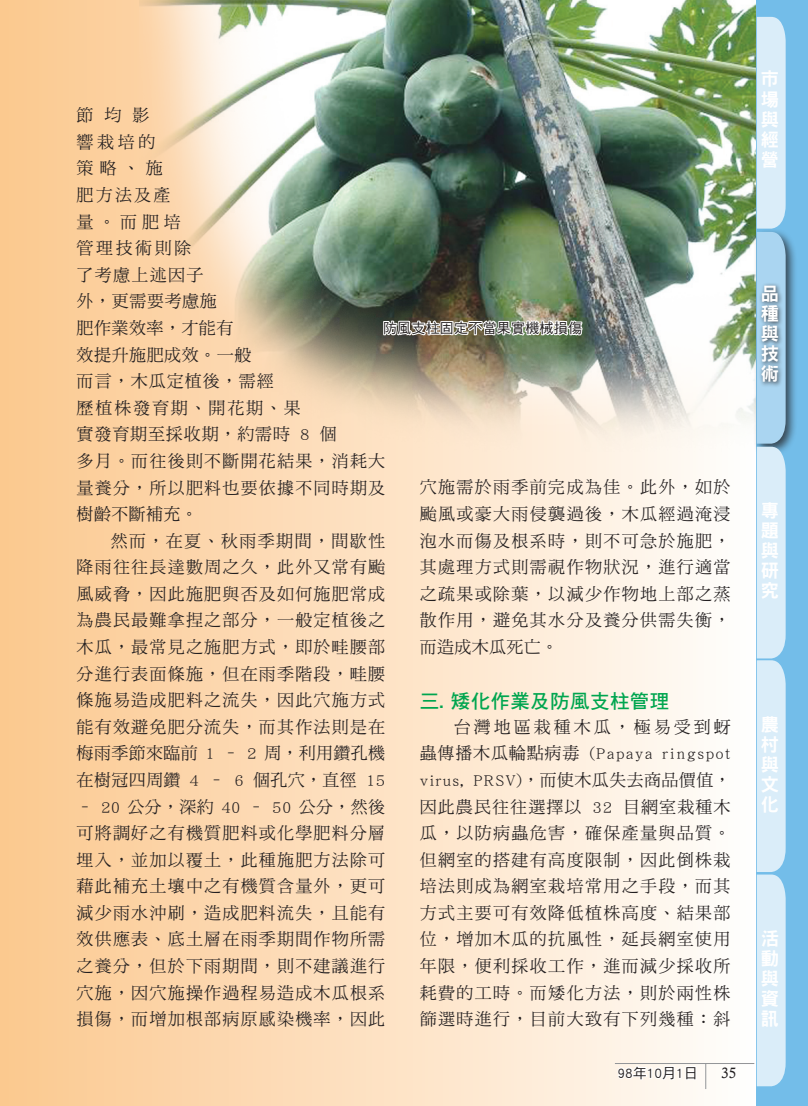
<style>
.page{position:relative;width:808px;height:1106px;background:#fff}
.page>*{position:absolute;margin:0;border:0;box-sizing:border-box;transform-origin:0 0}
.內文{font:19.5px "DF Hei Std W7";letter-spacing:.02em;color:#00a54f}
.段落樣式3{font:18.15px/20.1px "DF Hei Std W9";color:#fff;text-align:justify}
.內文-2{font:16.95px/26.5px "DF Ming Std W5";letter-spacing:.07em;color:#231f20;text-align:justify}
.t1{font:15px "Calisto";color:#231f20}
.內文-3{font:13.95px "DF Hei Std W5";letter-spacing:.02em;color:#231f20}
.正常{font:13.95px "DF Hei Std W5";color:#231f20}
</style>
<div class="page">
<div style="left:0;top:0;width:757px;height:1106px;background:linear-gradient(to right,#fbc88e,#fffdfb)"></div>
<img style="left:139px;top:0;width:618px;height:451px">
<div style="left:757px;top:0;width:51px;height:1106px;background:#73bde9"></div>
<div style="left:753px;top:228px;width:45px;height:228px;background:#231f20;opacity:.75"></div>
<svg style="left:757px;top:17px;width:29px;height:1069px;background:#c9e1f1"></svg>
<img style="left:382px;top:273px;width:201px;height:68px">
<svg style="left:616px;top:1054px;width:82px;height:30px"></svg>
<svg style="left:719px;top:1065px;width:19px;height:15px"></svg>
<hr style="left:615px;top:1063px;width:139px;height:1px;background:#939598">
<svg style="left:705px;top:1064px;width:1px;height:25px"></svg>
<p class="段落樣式3" style="left:761px;top:69px;width:19px">市場與經營</p>
<p class="內文-2" style="left:77px;top:102px;width:310px;text-align:left">節均影<br>響栽培的<br>策略、施<br>肥方法及產<br>量。而肥培<br>管理技術則除<br>了考慮上述因子<br>外，更需要考慮施<br>肥作業效率，才能有<br>效提升施肥成效。一般<br>而言，木瓜定植後，需經<br>歷植株發育期、開花期、果<br>實發育期至採收期，約需時 8 個<br>多月。而往後則不斷開花結果，消耗大量養分，所以肥料也要依據不同時期及樹齡不斷補充。</p>
<p class="內文-2" style="left:77px;top:527px;width:310px;text-indent:34px">然而，在夏、秋雨季期間，間歇性降雨往往長達數周之久，此外又常有颱風威脅，因此施肥與否及如何施肥常成為農民最難拿捏之部分，一般定植後之木瓜，最常見之施肥方式，即於畦腰部分進行表面條施，但在雨季階段，畦腰條施易造成肥料之流失，因此穴施方式能有效避免肥分流失，而其作法則是在梅雨季節來臨前 1 – 2 周，利用鑽孔機在樹冠四周鑽 4 – 6 個孔穴，直徑 15</p>
<p class="內文-2" style="left:77px;top:793px;width:310px">– 20 公分，深約 40 – 50 公分，然後可將調好之有機質肥料或化學肥料分層埋入，並加以覆土，此種施肥方法除可藉此補充土壤中之有機質含量外，更可減少雨水沖刷，造成肥料流失，且能有效供應表、底土層在雨季期間作物所需之養分，但於下雨期間，則不建議進行穴施，因穴施操作過程易造成木瓜根系損傷，而增加根部病原感染機率，因此</p>
<p class="段落樣式3" style="left:761px;top:283px;width:19px">品種與技術</p>
<p class="內文-3" style="left:383px;top:320px;width:200px">防風支柱固定不當果實機械損傷</p>
<p class="內文-2" style="left:420px;top:474px;width:312px">穴施需於雨季前完成為佳。此外，如於颱風或豪大雨侵襲過後，木瓜經過淹浸泡水而傷及根系時，則不可急於施肥，其處理方式則需視作物狀況，進行適當之疏果或除葉，以減少作物地上部之蒸散作用，避免其水分及養分供需失衡，而造成木瓜死亡。</p>
<p class="內文" style="left:420px;top:691px;width:251px">三. 矮化作業及防風支柱管理</p>
<p class="內文-2" style="left:420px;top:713px;width:313px;text-indent:34px">台灣地區栽種木瓜，極易受到蚜蟲傳播木瓜輪點病毒 (Papaya ringspot virus, PRSV)，而使木瓜失去商品價值，因此農民往往選擇以 32 目網室栽種木瓜，以防病蟲危害，確保產量與品質。但網室的搭建有高度限制，因此倒株栽培法則成為網室栽培常用之手段，而其方式主要可有效降低植株高度、結果部位，增加木瓜的抗風性，延長網室使用年限，便利採收工作，進而減少採收所耗費的工時。而矮化方法，則於兩性株篩選時進行，目前大致有下列幾種：斜</p>
<p class="段落樣式3" style="left:761px;top:714px;width:19px">活動</p>
<p class="段落樣式3" style="left:761px;top:500px;width:19px">專題與研究</p>
<p class="段落樣式3" style="left:761px;top:714px;width:19px">農村與文化</p>
<p class="段落樣式3" style="left:761px;top:775px;width:19px">資訊</p>
<p class="段落樣式3" style="left:761px;top:928px;width:19px">活動與資訊</p>
<p class="正常" style="left:618px;top:1065px;width:82px">98年10月1日</p>
<p class="t1" style="left:721px;top:1064px;width:17px">35</p>
</div>
